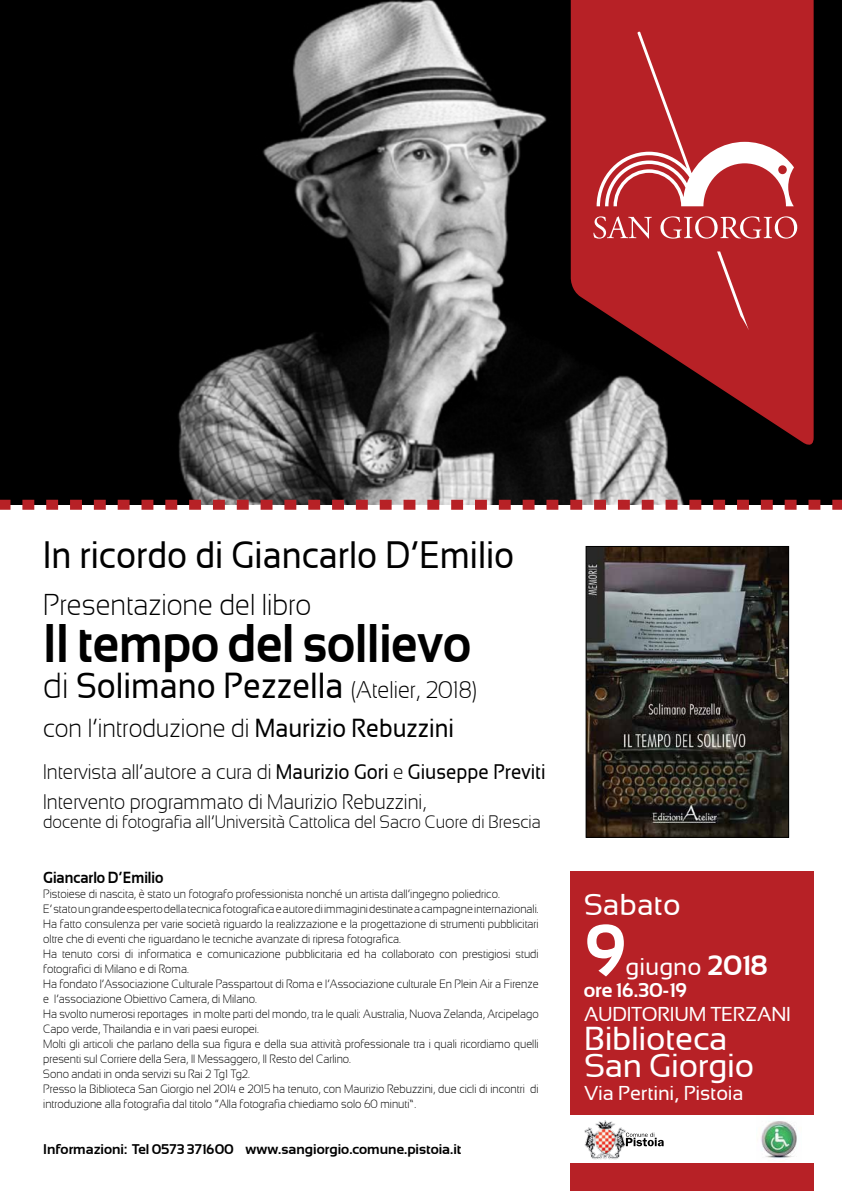
<style>
.page{position:relative;width:842px;height:1191px;background:#fff}
.page>*{position:absolute;margin:0;border:0;box-sizing:border-box;transform-origin:0 0}
.t1{font:700 72px "Sansation";color:#fff}
.t2{font:700 54px "Sansation";color:#000;scale:.9 1}
.t3{font:38px "Sansation";color:#000;scale:.9 1}
.t4{font:36px "Sansation";color:#000;scale:.9 1}
.t5{font:33px/27px "Sansation";letter-spacing:-.01em;color:#fff}
.t6{font:300 30px "Sansation";color:#000;scale:.9 1}
.t7{font:30px "Sansation";color:#fff}
.t8{font:300 26px "Sansation";color:#000;scale:.9 1}
.t9{font:24px "Sansation";color:#fff}
.t10{font:300 21px/30px "Sansation";color:#000;scale:.9 1}
.t11{font:20px "Sansation";letter-spacing:-.01em;color:#fff}
.t12{font:700 20px "Sansation";color:#fff}
.t13{font:300 18px "Sansation";color:#000;scale:.9 1}
.t14{font:700 16px "Sansation";color:#000;scale:.9 1}
.t15{font:700 14px "Sansation";color:#000}
.t16{font:300 12px/15px "Sansation";color:#000;scale:.9 1}
.s1{font-weight:300}
.s2{font-weight:300;font-size:24px}
.s3{font-weight:400}
.s4{font-weight:700;font-size:28px}
</style>
<div class="page">
<img style="left:0;top:0;width:842px;height:500px">
<div style="left:571px;top:871px;width:243px;height:320px;background:#b72126"></div>
<svg style="left:571px;top:0;width:243px;height:449px;background:#85282b"></svg>
<svg style="left:593px;top:216px;width:4px;height:23px"></svg>
<svg style="left:794px;top:216px;width:3px;height:23px"></svg>
<svg style="left:597px;top:32px;width:197px;height:298px;background:#bd373b"></svg>
<svg style="left:0;top:500px;width:842px;height:10px"></svg>
<div style="left:566px;top:1115px;width:253px;height:48px;background:#fff"></div>
<img style="left:584px;top:1120px;width:42px;height:39px">
<svg style="left:626px;top:1132px;width:38px;height:14px"></svg>
<img style="left:761px;top:1121px;width:36px;height:38px">
<img style="left:588px;top:548px;width:199px;height:287px">
<div style="left:586px;top:546px;width:203px;height:291px;border:1px solid #000"></div>
<h3 class="t3" style="left:43px;top:533px;width:525px">In ricordo di Giancarlo D’Emilio</h3>
<h3 class="t6" style="left:43px;top:588px;width:299px">Presentazione del libro</h3>
<h2 class="t2" style="left:43px;top:612px;width:477px">Il tempo del sollievo</h2>
<h3 class="t4" style="left:43px;top:665px;width:483px"><span class="s1">di</span> Solimano Pezzella <span class="s2">(Atelier, 2018)</span></h3>
<h3 class="t8" style="left:43px;top:713px;width:458px">con l’introduzione di <span class="s3">Maurizio Rebuzzini</span></h3>
<h3 class="t10" style="left:43px;top:756px;width:560px">Intervista all’autore a cura di <span class="s3">Maurizio Gori</span> e <span class="s3">Giuseppe Previti<br></span>Intervento programmato di Maurizio Rebuzzini,</h3>
<h3 class="t13" style="left:43px;top:812px;width:554px">docente di fotografia all’Università Cattolica del Sacro Cuore di Brescia</h3>
<h3 class="t14" style="left:43px;top:868px;width:135px">Giancarlo D’Emilio</h3>
<p class="t16" style="left:43px;top:886px;width:552px">Pistoiese di nascita, è stato un fotografo professionista nonché un artista dall’ingegno poliedrico.<br>E’ stato un grande esperto della tecnica fotografica e autore di immagini destinate a campagne internazionali.<br>Ha fatto consulenza per varie società riguardo la realizzazione e la progettazione di strumenti pubblicitari oltre che di eventi che riguardano le tecniche avanzate di ripresa fotografica.<br>Ha tenuto corsi di informatica e comunicazione pubblicitaria ed ha collaborato con prestigiosi studi fotografici di Milano e di Roma.<br>Ha fondato l’Associazione Culturale Passpartout di Roma e l’Associazione culturale En Plein Air a Firenze e l’associazione Obiettivo Camera, di Milano.<br>Ha svolto numerosi reportages in molte parti del mondo, tra le quali: Australia, Nuova Zelanda, Arcipelago Capo verde, Thailandia e in vari paesi europei.<br>Molti gli articoli che parlano della sua figura e della sua attività professionale tra i quali ricordiamo quelli presenti sul Corriere della Sera, Il Messaggero, Il Resto del Carlino.<br>Sono andati in onda servizi su Rai 2 Tg1 Tg2.<br>Presso la Biblioteca San Giorgio nel 2014 e 2015 ha tenuto, con Maurizio Rebuzzini, due cicli di incontri di introduzione alla fotografia dal titolo “Alla fotografia chiediamo solo 60 minuti”.</p>
<p class="t15" style="left:43px;top:1141px;width:420px">Informazioni: Tel 0573 371600 www.sangiorgio.comune.pistoia.it</p>
<h3 class="t7" style="left:584px;top:888px;width:98px">Sabato</h3>
<h1 class="t1" style="left:584px;top:909px;width:43px">9</h1>
<h3 class="t9" style="left:626px;top:953px;width:143px">giugno <span class="s4">2018</span></h3>
<h3 class="t12" style="left:584px;top:978px;width:105px">ore 16.30-19</h3>
<h3 class="t11" style="left:584px;top:1003px;width:208px">AUDITORIUM TERZANI</h3>
<h3 class="t5" style="left:584px;top:1024px;width:171px">Biblioteca<br>San Giorgio</h3>
<h3 class="t11" style="left:584px;top:1082px;width:161px">Via Pertini, Pistoia</h3>
</div>
